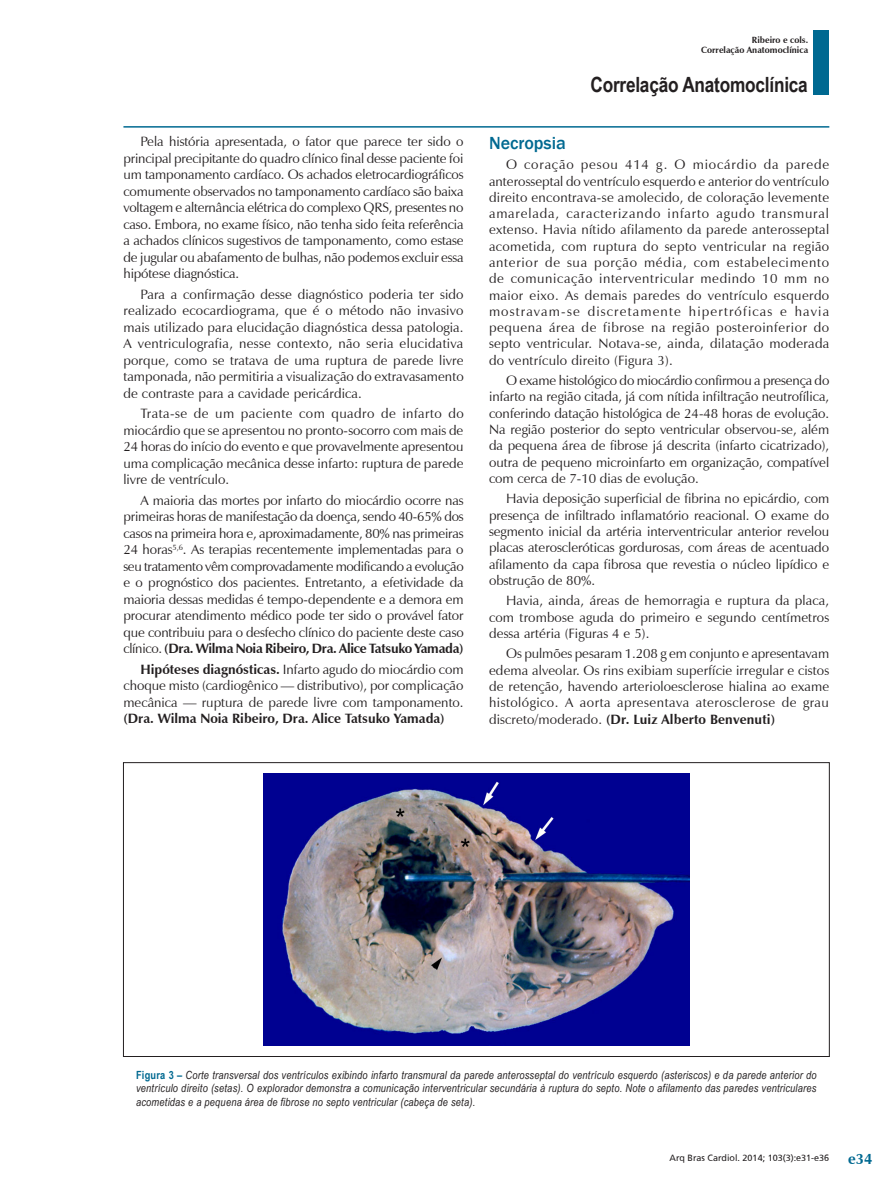
<style>
.page{position:relative;width:893px;height:1191px;background:#fff}
.page>*{position:absolute;margin:0;border:0;box-sizing:border-box;transform-origin:0 0}
.t1{font:700 21px "Arial Narrow";letter-spacing:-.01em;color:#231f20}
._02_-_TITULO_-_MATER{font:500 18px "Franklin Gothic";color:#006991}
.t2{font:700 15px "Zapf Humanist 601 BT";color:#006991}
._01-TEXTO_BASICO{font:13.5px/16.5px "Zapf Humanist 601 BT";color:#231f20;text-align:justify}
._06_-_LEGENDA_FIGURA{font:italic 11.25px/13.5px "Arial Narrow";letter-spacing:.02em;color:#231f20;text-align:justify}
.t3{font:700 9px/10.8px "Zapf Humanist 601 BT";color:#231f20;text-align:right}
.t4{font:9px "Frutiger";color:#231f20}
.s1{font-weight:700}
.s2{font-weight:700;font-style:normal;color:#006991}
</style>
<div class="page">
<hr style="left:123px;top:126px;width:706px;height:2px;background:#006991">
<div style="left:813px;top:30px;width:16px;height:64px;background:#006991"></div>
<img style="left:264px;top:774px;width:425px;height:271px">
<p class="_01-TEXTO_BASICO" style="left:123px;top:133px;width:342px;text-indent:17px">Pela história apresentada, o fator que parece ter sido o principal precipitante do quadro clínico final desse paciente foi um tamponamento cardíaco. Os achados eletrocardiográficos comumente observados no tamponamento cardíaco são baixa voltagem e alternância elétrica do complexo QRS, presentes no caso. Embora, no exame físico, não tenha sido feita referência a achados clínicos sugestivos de tamponamento, como estase de jugular ou abafamento de bulhas, não podemos excluir essa hipótese diagnóstica.</p>
<p class="_01-TEXTO_BASICO" style="left:123px;top:286px;width:342px;text-indent:17px">Para a confirmação desse diagnóstico poderia ter sido realizado ecocardiograma, que é o método não invasivo mais utilizado para elucidação diagnóstica dessa patologia.<br>A ventriculografia, nesse contexto, não seria elucidativa porque, como se tratava de uma ruptura de parede livre tamponada, não permitiria a visualização do extravasamento de contraste para a cavidade pericárdica.</p>
<p class="_01-TEXTO_BASICO" style="left:123px;top:405px;width:342px;text-indent:17px">Trata-se de um paciente com quadro de infarto do miocárdio que se apresentou no pronto-socorro com mais de 24 horas do início do evento e que provavelmente apresentou uma complicação mecânica desse infarto: ruptura de parede livre de ventrículo.</p>
<p class="_01-TEXTO_BASICO" style="left:123px;top:492px;width:342px;text-indent:17px">A maioria das mortes por infarto do miocárdio ocorre nas primeiras horas de manifestação da doença, sendo 40-65% dos casos na primeira hora e, aproximadamente, 80% nas primeiras 24 horas<sup>5,6</sup>. As terapias recentemente implementadas para o seu tratamento vêm comprovadamente modificando a evolução e o prognóstico dos pacientes. Entretanto, a efetividade da maioria dessas medidas é tempo-dependente e a demora em procurar atendimento médico pode ter sido o provável fator que contribuiu para o desfecho clínico do paciente deste caso clínico. <span class="s1">(Dra. Wilma Noia Ribeiro, Dra. Alice Tatsuko Yamada)</span></p>
<p class="_01-TEXTO_BASICO" style="left:123px;top:661px;width:342px;text-indent:17px"><span class="s1">Hipóteses diagnósticas.</span> Infarto agudo do miocárdio com choque misto (cardiogênico — distributivo), por complicação mecânica — ruptura de parede livre com tamponamento. <span class="s1">(Dra. Wilma Noia Ribeiro, Dra. Alice Tatsuko Yamada)</span></p>
<p class="t3" style="left:701px;top:34px;width:109px">Ribeiro e cols.<br>Correlação Anatomoclínica</p>
<h1 class="t1" style="left:590px;top:69px;width:219px">Correlação Anatomoclínica</h1>
<p class="_02_-_TITULO_-_MATER" style="left:489px;top:132px;width:78px">Necropsia</p>
<p class="_01-TEXTO_BASICO" style="left:489px;top:156px;width:342px;text-indent:17px">O coração pesou 414 g. O miocárdio da parede anterosseptal do ventrículo esquerdo e anterior do ventrículo direito encontrava-se amolecido, de coloração levemente amarelada, caracterizando infarto agudo transmural extenso. Havia nítido afilamento da parede anterosseptal acometida, com ruptura do septo ventricular na região anterior de sua porção média, com estabelecimento de comunicação interventricular medindo 10 mm no maior eixo. As demais paredes do ventrículo esquerdo mostravam‑se discretamente hipertróficas e havia pequena área de fibrose na região posteroinferior do septo ventricular. Notava-se, ainda, dilatação moderada do ventrículo direito (Figura 3).</p>
<p class="_01-TEXTO_BASICO" style="left:489px;top:372px;width:342px;text-indent:17px">O exame histológico do miocárdio confirmou a presença do infarto na região citada, já com nítida infiltração neutrofílica, conferindo datação histológica de 24-48 horas de evolução.<br>Na região posterior do septo ventricular observou-se, além da pequena área de fibrose já descrita (infarto cicatrizado), outra de pequeno microinfarto em organização, compatível com cerca de 7-10 dias de evolução.</p>
<p class="_01-TEXTO_BASICO" style="left:489px;top:490px;width:342px;text-indent:17px">Havia deposição superficial de fibrina no epicárdio, com presença de infiltrado inflamatório reacional. O exame do segmento inicial da artéria interventricular anterior revelou placas ateroscleróticas gordurosas, com áreas de acentuado afilamento da capa fibrosa que revestia o núcleo lipídico e obstrução de 80%.</p>
<p class="_01-TEXTO_BASICO" style="left:489px;top:592px;width:342px;text-indent:17px">Havia, ainda, áreas de hemorragia e ruptura da placa, com trombose aguda do primeiro e segundo centímetros dessa artéria (Figuras 4 e 5).</p>
<p class="_01-TEXTO_BASICO" style="left:489px;top:645px;width:342px;text-indent:17px">Os pulmões pesaram 1.208 g em conjunto e apresentavam edema alveolar. Os rins exibiam superfície irregular e cistos de retenção, havendo arterioloesclerose hialina ao exame histológico. A aorta apresentava aterosclerose de grau discreto/moderado. <span class="s1">(Dr. Luiz Alberto Benvenuti)</span></p>
<p class="_06_-_LEGENDA_FIGURA" style="left:136px;top:1068px;width:682px"><span class="s2">Figura 3 –</span> Corte transversal dos ventrículos exibindo infarto transmural da parede anterosseptal do ventrículo esquerdo (asteriscos) e da parede anterior do ventrículo direito (setas). O explorador demonstra a comunicação interventricular secundária à ruptura do septo. Note o afilamento das paredes ventriculares acometidas e a pequena área de fibrose no septo ventricular (cabeça de seta).</p>
<p class="t4" style="left:670px;top:1153px;width:161px">Arq Bras Cardiol. 2014; 103(3):e31-e36</p>
<p class="t2" style="left:848px;top:1149px;width:26px">e34</p>
</div>
